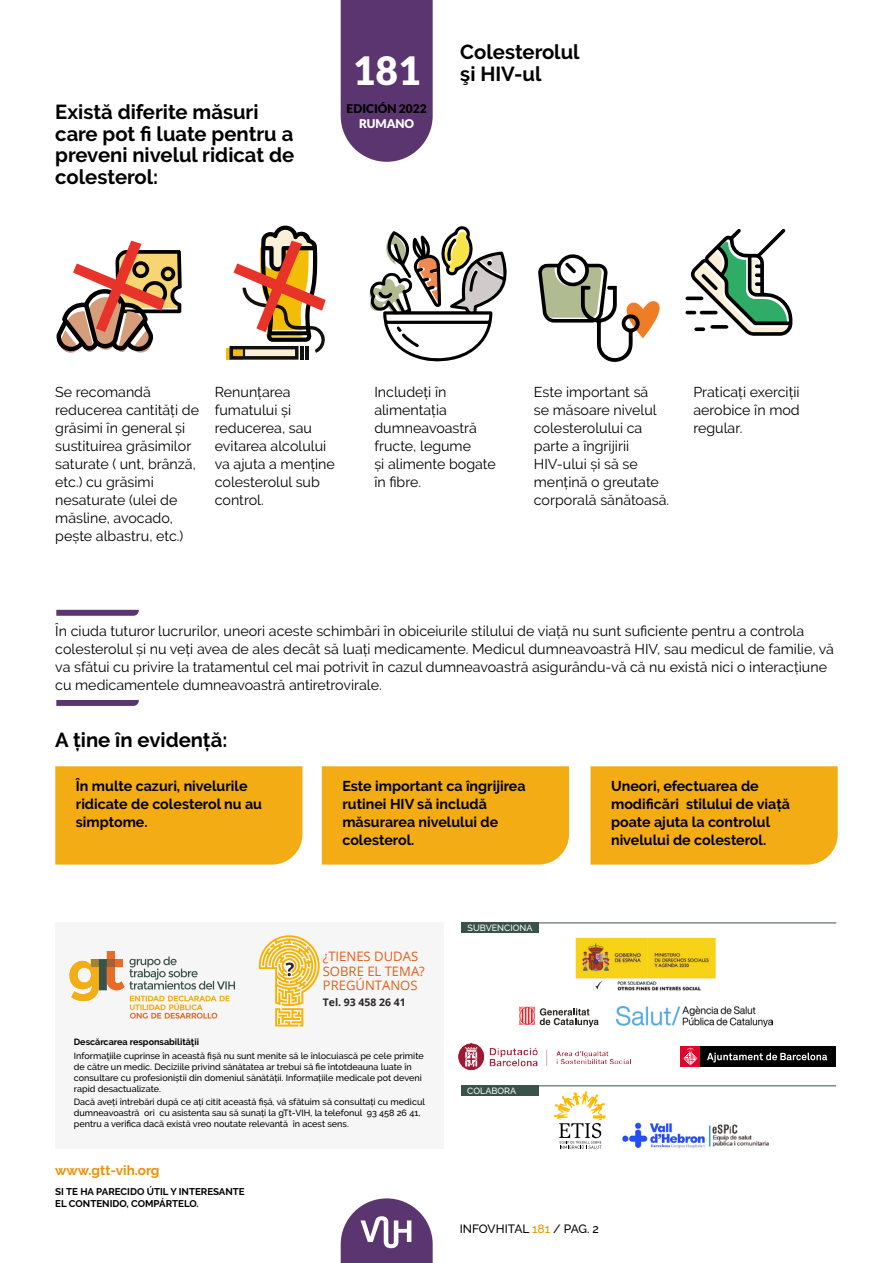
<style>
.page{position:relative;width:893px;height:1263px;background:#fff}
.page>*{position:absolute;margin:0;border:0;box-sizing:border-box;transform-origin:0 0}
.t1{font:900 39px "Lato";color:#fff}
.t2{font:700 20.25px/21.8px "Raleway";color:#000}
.t3{font:14.25px/18px "Raleway";color:#000}
.t4{font:700 14.25px/18px "Raleway";color:#000}
.t5{font:700 13.5px "Raleway";color:#ee8f00}
.t6{font:13.05px/14.4px "Open Sans";color:#e65e15}
.t7{font:500 12px "Raleway";color:#000}
.t8{font:900 12px "Lato";color:#000}
.t9{font:900 12px "Lato";color:#fff}
.t10{font:700 10.5px "Open Sans";color:#2b2426}
.t11{font:700 9.75px/12px "Raleway";color:#000}
.t12{font:500 9px/10.8px "Raleway";color:#000}
.t13{font:700 9px "Raleway";color:#000}
.t14{font:500 9px "Raleway";color:#fff}
.s1{color:#ee8f00}
</style>
<div class="page">
<div style="left:55px;top:923px;width:389px;height:226px;background:#f6f6f6"></div>
<svg style="left:259px;top:935px;width:61px;height:91px"></svg>
<svg style="left:69px;top:951px;width:166px;height:67px"></svg>
<div style="left:461px;top:922px;width:78px;height:11px;background:#39524a"></div>
<hr style="left:461px;top:922px;width:375px;height:1px;background:#39524a">
<hr style="left:461px;top:1085px;width:375px;height:1px;background:#39524a">
<div style="left:461px;top:1085px;width:78px;height:11px;background:#39524a"></div>
<img style="left:622px;top:1122px;width:147px;height:27px">
<img style="left:616px;top:1006px;width:156px;height:21px">
<svg style="left:519px;top:1006px;width:79px;height:21px"></svg>
<img style="left:575px;top:937px;width:141px;height:54px">
<img style="left:459px;top:1044px;width:171px;height:26px">
<div style="left:680px;top:1046px;width:21px;height:21px;background:#dd052b"></div>
<div style="left:700px;top:1046px;width:136px;height:21px;background:#000"></div>
<svg style="left:707px;top:1053px;width:120px;height:9px"></svg>
<svg style="left:683px;top:1047px;width:15px;height:19px"></svg>
<svg style="left:554px;top:1091px;width:52px;height:58px"></svg>
<svg style="left:341px;top:1198px;width:92px;height:65px"></svg>
<div style="left:590px;top:766px;width:248px;height:98px;background:#f3ac13"></div>
<div style="left:322px;top:766px;width:247px;height:98px;background:#f3ac13"></div>
<div style="left:55px;top:766px;width:247px;height:98px;background:#f3ac13"></div>
<svg style="left:341px;top:0;width:92px;height:162px;background:#654278"></svg>
<svg style="left:369px;top:226px;width:138px;height:136px"></svg>
<svg style="left:538px;top:254px;width:122px;height:108px"></svg>
<div style="left:226px;top:348px;width:17px;height:12px;background:#f2bd06"></div>
<svg style="left:229px;top:225px;width:97px;height:135px"></svg>
<svg style="left:56px;top:241px;width:126px;height:112px"></svg>
<svg style="left:685px;top:229px;width:108px;height:107px"></svg>
<svg style="left:56px;top:610px;width:83px;height:6px"></svg>
<svg style="left:56px;top:700px;width:83px;height:6px"></svg>
<h2 class="t2" style="left:55px;top:101px;width:241px">Există diferite măsuri care pot fi luate pentru a preveni nivelul ridicat de colesterol:</h2>
<h1 class="t1" style="left:353px;top:48px;width:69px">181</h1>
<p class="t8" style="left:347px;top:102px;width:82px">EDICIÓN 2022</p>
<p class="t9" style="left:359px;top:116px;width:57px">RUMANO</p>
<h2 class="t2" style="left:460px;top:42px;width:121px">Colesterolul şi HIV-ul</h2>
<p class="t3" style="left:374px;top:383px;width:123px">Includeți în alimentația dumneavoastră fructe, legume<br>și alimente bogate în fibre.</p>
<p class="t3" style="left:693px;top:383px;width:108px;text-align:justify">Praticați exerciții aerobice în mod regular.</p>
<p class="t3" style="left:55px;top:383px;width:145px">Se recomandă reducerea cantități de grăsimi în general și sustituirea grăsimilor saturate ( unt, brânză, etc.) cu grăsimi nesaturate (ulei de măsline, avocado, pește albastru, etc.)</p>
<p class="t3" style="left:215px;top:383px;width:122px">Renunțarea fumatului și reducerea, sau evitarea alcolului va ajuta a menține colesterolul sub control.</p>
<p class="t3" style="left:534px;top:383px;width:137px">Este important să<br>se măsoare nivelul colesterolului ca parte a îngrijirii<br>HIV-ului și să se mențină o greutate corporală sănătoasă.</p>
<p class="t3" style="left:55px;top:622px;width:780px">În ciuda tuturor lucrurilor, uneori aceste schimbări în obiceiurile stilului de viață nu sunt suficiente pentru a controla colesterolul și nu veți avea de ales decât să luați medicamente. Medicul dumneavoastră HIV, sau medicul de familie, vă va sfătui cu privire la tratamentul cel mai potrivit în cazul dumneavoastră asigurându-vă că nu există nici o interacțiune cu medicamentele dumneavoastră antiretrovirale.</p>
<h2 class="t2" style="left:55px;top:729px;width:174px">A ține în evidență:</h2>
<p class="t4" style="left:76px;top:777px;width:188px">În multe cazuri, nivelurile ridicate de colesterol nu au simptome.</p>
<p class="t4" style="left:342px;top:777px;width:185px">Este important ca îngrijirea rutinei HIV să includă măsurarea nivelului de colesterol.</p>
<p class="t4" style="left:611px;top:777px;width:180px">Uneori, efectuarea de modificări stilului de viață poate ajuta la controlul nivelului de colesterol.</p>
<p class="t6" style="left:323px;top:949px;width:104px">¿TIENES DUDAS<br>SOBRE EL TEMA?<br>PREGÚNTANOS</p>
<p class="t10" style="left:323px;top:994px;width:84px">Tel. 93 458 26 41</p>
<p class="t13" style="left:74px;top:1037px;width:127px">Descărcarea responsabilităţii</p>
<p class="t12" style="left:74px;top:1051px;width:351px">Informaţiile cuprinse în această fișă nu sunt menite să le înlocuiască pe cele primite de către un medic. Deciziile privind sănătatea ar trebui să fie întotdeauna luate în consultare cu profesioniștii din domeniul sănătății. Informațiile medicale pot deveni rapid desactualizate.</p>
<p class="t12" style="left:74px;top:1097px;width:353px">Dacă aveți întrebări după ce ați citit această fișă, vă sfătuim să consultați cu medicul dumneavoastră ori cu asistenta sau să sunați la gTt-VIH, la telefonul 93 458 26 41, pentru a verifica dacă există vreo noutate relevantă în acest sens.</p>
<p class="t5" style="left:55px;top:1163px;width:106px">www.gtt-vih.org</p>
<p class="t11" style="left:55px;top:1185px;width:191px">SI TE HA PARECIDO ÚTIL Y INTERESANTE<br>EL CONTENIDO, COMPÁRTELO.</p>
<p class="t14" style="left:468px;top:922px;width:66px">SUBVENCIONA</p>
<p class="t14" style="left:467px;top:1085px;width:50px">COLABORA</p>
<p class="t7" style="left:460px;top:1221px;width:141px">INFOVHITAL <span class="s1">181</span> / PAG. 2</p>
</div>
